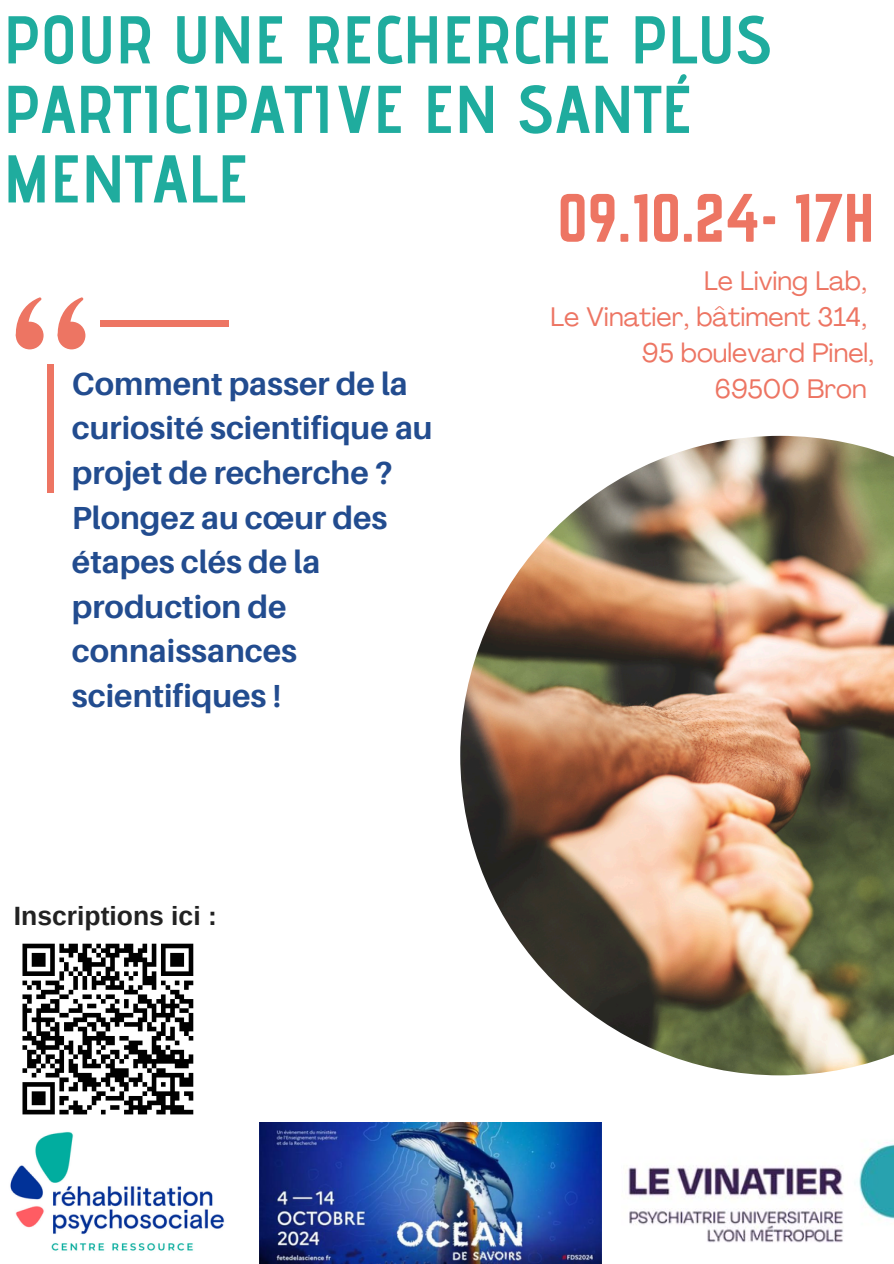
<style>
.page{position:relative;width:894px;height:1264px;background:#fff}
.page>*{position:absolute;margin:0;border:0;box-sizing:border-box;transform-origin:0 0}
.t1{font:700 67.35px/69.4px "Advent Pro";color:#1fac9e}
.t2{font:59.85px "Norwester";color:#ed7563}
.t3{font:700 31.95px/44.5px "Aileron";color:#224c8f}
.t4{font:26.4px "Agrandir";color:#ed7563}
.t5{font:700 26.4px "Arimo";color:#222}
</style>
<div class="page">
<img style="left:460px;top:436px;width:433px;height:639px">
<div style="left:58px;top:322px;width:27px;height:27px;background:#ed7563;border-radius:50%"></div>
<svg style="left:57px;top:297px;width:27px;height:48px"></svg>
<div style="left:16px;top:322px;width:28px;height:27px;background:#ed7563;border-radius:50%"></div>
<svg style="left:15px;top:297px;width:27px;height:48px"></svg>
<div style="left:47px;top:364px;width:7px;height:128px;background:#ed7563"></div>
<div style="left:100px;top:320px;width:128px;height:7px;background:#ed7563"></div>
<img style="left:10px;top:1131px;width:215px;height:120px">
<img style="left:628px;top:1142px;width:265px;height:101px">
<img style="left:259px;top:1122px;width:342px;height:141px">
<svg style="left:22px;top:943px;width:172px;height:172px"></svg>
<p class="t1" style="left:3px;top:4px;width:771px">POUR UNE RECHERCHE PLUS<br>PARTICIPATIVE EN SANTÉ<br>MENTALE</p>
<p class="t2" style="left:557px;top:182px;width:318px">09.10.24- 17H</p>
<h4 class="t4" style="left:703px;top:270px;width:164px">Le Living Lab,</h4>
<p class="t4" style="left:550px;top:306px;width:318px">Le Vinatier, bâtiment 314,</p>
<h5 class="t4" style="left:641px;top:342px;width:233px">95 boulevard Pinel,</h5>
<p class="t4" style="left:714px;top:378px;width:153px">69500 Bron</p>
<p class="t3" style="left:72px;top:360px;width:362px">Comment passer de la curiosité scientifique au projet de recherche ?<br>Plongez au cœur des étapes clés de la production de connaissances scientifiques !</p>
<p class="t5" style="left:14px;top:901px;width:204px">Inscriptions ici :</p>
</div>
